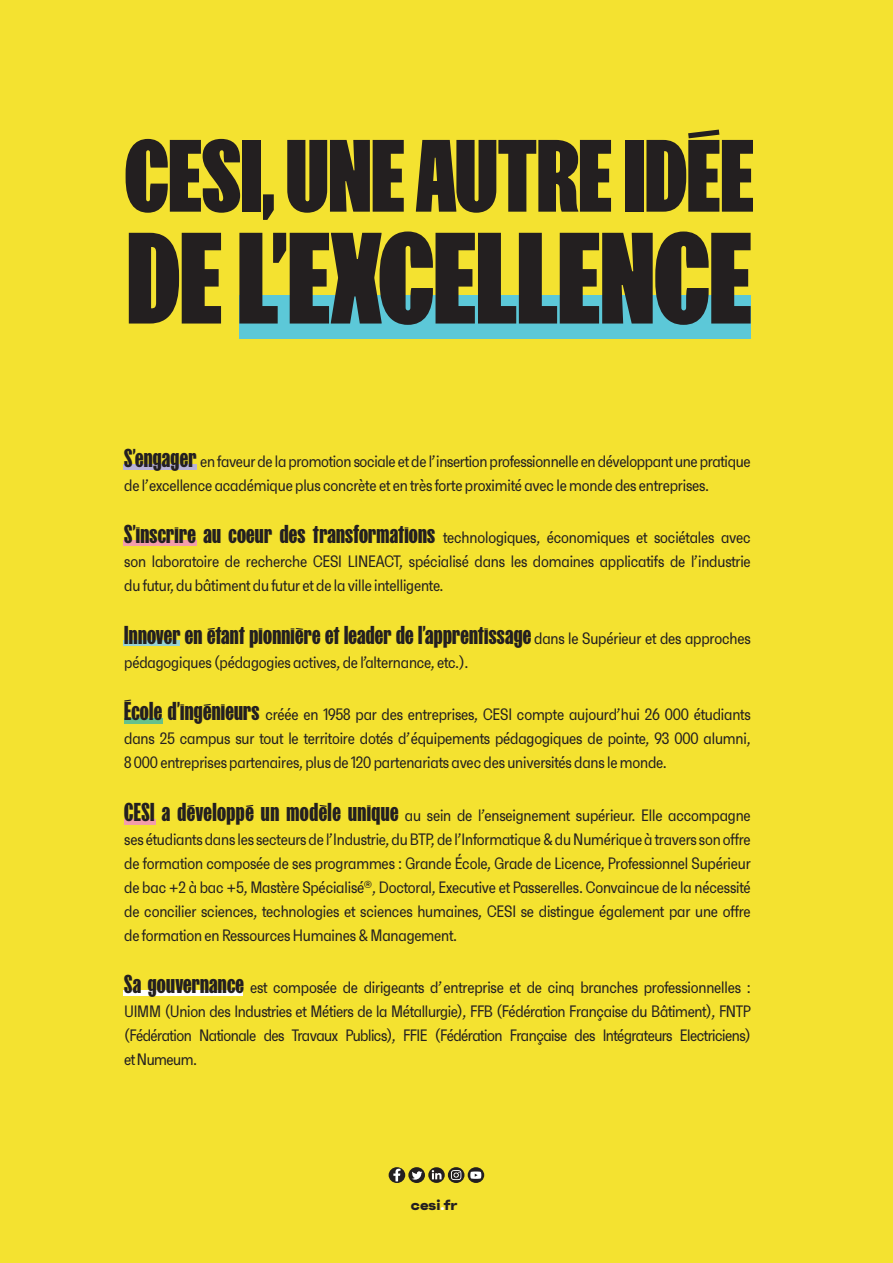
<style>
.page{position:relative;width:893px;height:1263px;background:#f4e230}
.page>*{position:absolute;margin:0;border:0;box-sizing:border-box;transform-origin:0 0}
.t1{font:900 120.3px "FK Screamer";color:#231f20}
.t2{font:900 95.1px "FK Screamer";color:#231f20}
.t3{font:700 24px "FK Screamer";letter-spacing:.01em;color:#231f20}
.t4{font:16.5px/24px "Faktum X Con";letter-spacing:-.01em;color:#231f20;text-align:justify}
.t5{font:800 expanded 13.8px "Faktum";color:#231f20}
.s1{font-family:"FK Screamer";font-weight:700;font-size:24px}
.s2{font-family:"Faktum X Con";font-weight:400;font-size:16.5px}
.s3{color:#fff}
</style>
<div class="page">
<div style="left:123px;top:464px;width:73px;height:6px;background:#b9b3d7"></div>
<div style="left:123px;top:540px;width:73px;height:6px;background:#f39daa"></div>
<div style="left:123px;top:640px;width:56px;height:6px;background:#97d2d4"></div>
<div style="left:124px;top:718px;width:38px;height:6px;background:#65c18b"></div>
<div style="left:124px;top:818px;width:31px;height:6px;background:#f39daa"></div>
<div style="left:123px;top:990px;width:120px;height:6px;background:#fff"></div>
<svg style="left:448px;top:1167px;width:16px;height:16px"></svg>
<svg style="left:451px;top:1170px;width:10px;height:10px"></svg>
<svg style="left:408px;top:1167px;width:17px;height:16px"></svg>
<svg style="left:412px;top:1171px;width:10px;height:8px"></svg>
<svg style="left:468px;top:1167px;width:16px;height:16px"></svg>
<svg style="left:470px;top:1171px;width:11px;height:8px"></svg>
<svg style="left:428px;top:1167px;width:17px;height:16px"></svg>
<svg style="left:432px;top:1170px;width:9px;height:9px"></svg>
<svg style="left:389px;top:1167px;width:16px;height:16px"></svg>
<svg style="left:393px;top:1169px;width:7px;height:12px"></svg>
<div style="left:240px;top:295px;width:511px;height:43px;background:#5cc8d8"></div>
<p class="t2" style="left:125px;top:115px;width:631px">CESI, UNE AUTRE IDÉE</p>
<p class="t1" style="left:127px;top:202px;width:626px">DE L’EXCELLENCE</p>
<p class="t4" style="left:124px;top:449px;width:628px"><span class="s1">S’engager</span> en faveur de la promotion sociale et de l’ insertion professionnelle en développant une pratique de l’ excellence académique plus concrète et en très forte proximité avec le monde des entreprises.</p>
<p class="t4" style="left:124px;top:525px;width:628px"><span class="s1">S’inscrire au coeur des transformations</span> technologiques, économiques et sociétales avec son laboratoire de recherche CESI LINEACT, spécialisé dans les domaines applicatifs de l’industrie du futur, du bâtiment du futur et de la ville intelligente.</p>
<p class="t3" style="left:124px;top:620px;width:628px">Innover en étant pionnière et leader de l’apprentissage <span class="s2">dans le Supérieur et des approches</span></p>
<p class="t4" style="left:124px;top:650px;width:346px">pédagogiques (pédagogies actives, de l’alternance, etc.).</p>
<p class="t4" style="left:124px;top:702px;width:628px"><span class="s1">École d’ingénieurs</span> créée en 1958 par des entreprises, CESI compte aujourd’hui 26 000 étudiants dans 25 campus sur tout le territoire dotés d’équipements pédagogiques de pointe, 93 000 alumni, 8 000 entreprises partenaires, plus de 120 partenariats avec des universités dans le monde.</p>
<p class="t4" style="left:124px;top:803px;width:628px"><span class="s1">CESI a développé un modèle unique</span> au sein de l’enseignement supérieur. Elle accompagne ses étudiants dans les secteurs de l’Industrie, du BTP, de l’Informatique &amp; du Numérique à travers son offre de formation composée de ses programmes : Grande École, Grade de Licence, Professionnel Supérieur de bac +2 à bac +5, Mastère Spécialisé®, Doctoral, Executive et Passerelles. Convaincue de la nécessité de concilier sciences, technologies et sciences humaines, CESI se distingue également par une offre de formation en Ressources Humaines &amp; Management.</p>
<p class="t4" style="left:124px;top:975px;width:628px"><span class="s1">Sa gouvernance</span> est composée de dirigeants d’ entreprise et de cinq branches professionnelles :<br>UIMM (Union des Industries et Métiers de la Métallurgie), FFB (Fédération Française du Bâtiment), FNTP (Fédération Nationale des Travaux Publics), FFIE (Fédération Française des Intégrateurs Electriciens) et Numeum.</p>
<p class="t5" style="left:411px;top:1196px;width:48px">cesi<span class="s3">.</span>fr</p>
</div>
